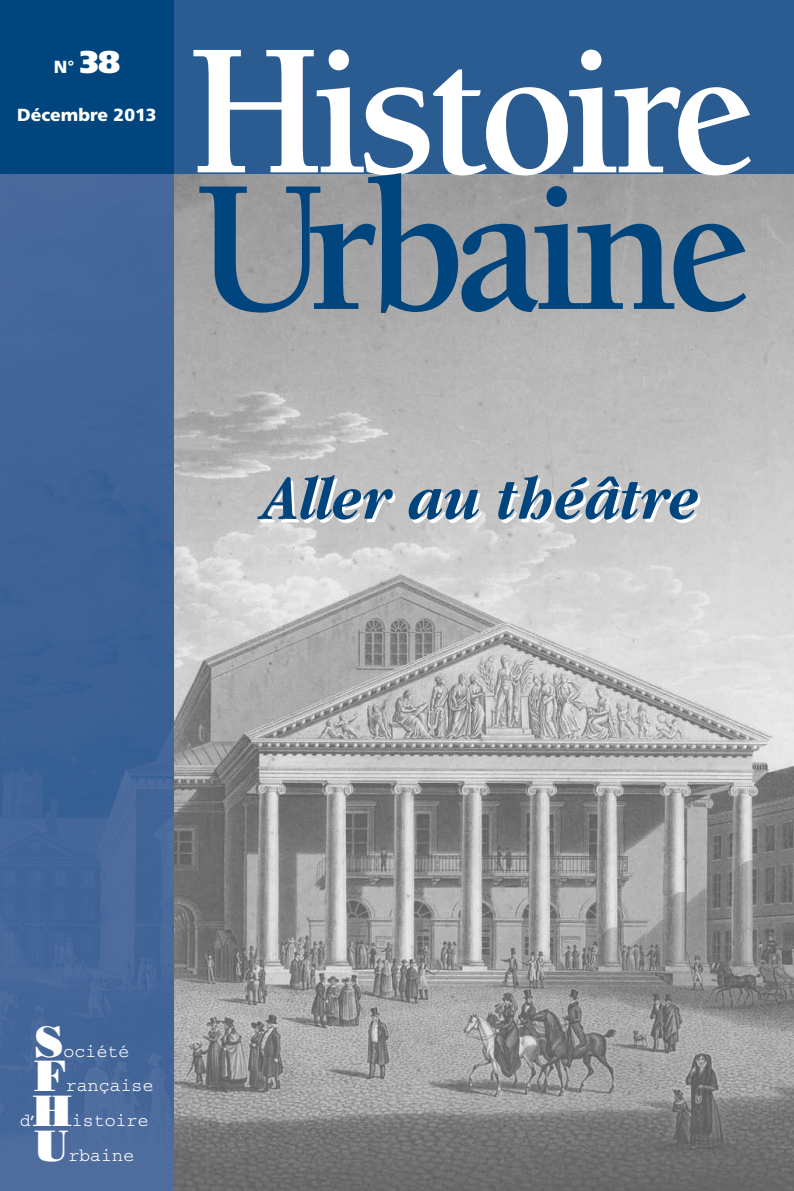
<style>
.page{position:relative;width:794px;height:1191px;background:#fff}
.page>*{position:absolute;margin:0;border:0;box-sizing:border-box;transform-origin:0 0}
.t1{font:700 192.67px "Berkeley";letter-spacing:-.05em;color:#fff;scale:.95 1}
.t2{font:700 192.67px "Berkeley";letter-spacing:-.055em;color:#01457f;scale:.95 1}
.t3{font:italic 700 64.75px "Garamond";color:#01457f;scale:.9 1}
.t4{font:43.75px "Bodoni Poster";color:#fff}
.t5{font:18.2px "Courier";color:#fff}
.t6{font:900 17.5px "Frutiger";color:#fff}
.s1{font-size:31.5px}
</style>
<div class="page">
<img style="left:174px;top:174px;width:620px;height:1017px">
<div style="left:0;top:0;width:794px;height:174px;background:#2a5b91"></div>
<img style="left:0;top:174px;width:174px;height:1017px">
<div style="left:0;top:0;width:174px;height:174px;background:#01457f"></div>
<p class="t6" style="left:54px;top:60px;width:68px">N° <span class="s1">38</span></p>
<p class="t6" style="left:17px;top:107px;width:141px">Décembre 2013</p>
<h1 class="t1" style="left:190px;top:36px;width:598px">Histoire</h1>
<h1 class="t2" style="left:194px;top:173px;width:589px">Urbaine</h1>
<h2 class="t3" style="left:266px;top:458px;width:487px">Aller au théâtre</h2>
<h3 class="t4" style="left:34px;top:1016px;width:31px">S</h3>
<p class="t5" style="left:64px;top:1045px;width:67px">ociété</p>
<h3 class="t4" style="left:34px;top:1050px;width:33px">F</h3>
<p class="t5" style="left:66px;top:1080px;width:89px">rançaise</p>
<h3 class="t4" style="left:33px;top:1085px;width:40px">H</h3>
<p class="t5" style="left:72px;top:1114px;width:78px">istoire</p>
<p class="t5" style="left:20px;top:1114px;width:20px">d’</p>
<h3 class="t4" style="left:34px;top:1120px;width:36px">U</h3>
<p class="t5" style="left:68px;top:1149px;width:67px">rbaine</p>
</div>
